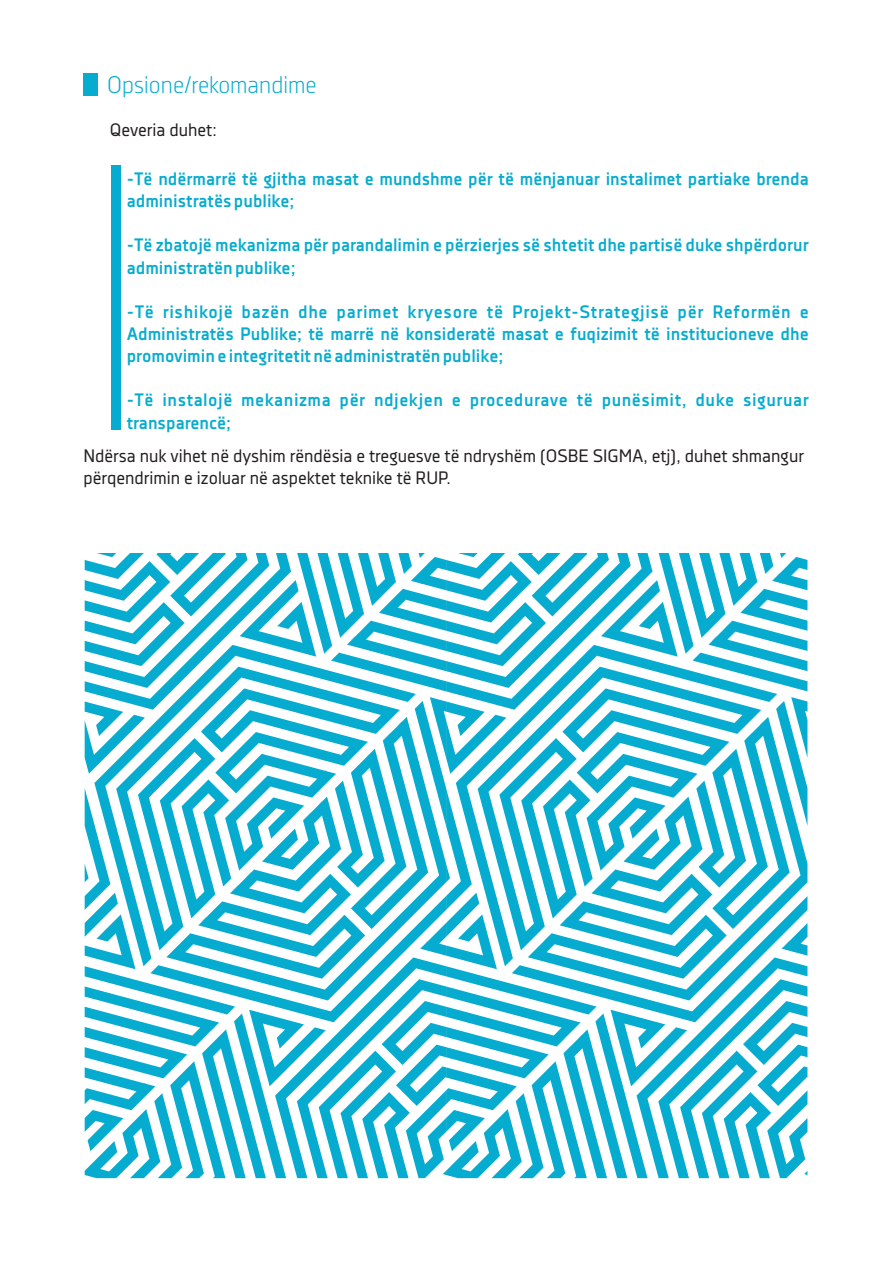
<style>
.page{position:relative;width:893px;height:1263px;background:#fff}
.page>*{position:absolute;margin:0;border:0;box-sizing:border-box;transform-origin:0 0}
.t1{font:24px "Decima Nova Pro Lt";color:#06accf}
.t2{font:700 18px/22.2px "Decima Nova Pro";color:#06accf}
.t3{font:18px/22.2px "Decima Nova Pro";color:#231f20}
.t4{font:700 18px/22.2px "Decima Nova Pro";letter-spacing:.03em;color:#06accf}
</style>
<div class="page">
<div style="left:84px;top:73px;width:14px;height:23px;background:#06accf"></div>
<div style="left:111px;top:165px;width:9px;height:265px;background:#06accf"></div>
<svg style="left:85px;top:553px;width:722px;height:625px"></svg>
<h1 class="t1" style="left:107px;top:75px;width:211px">Opsione/rekomandime</h1>
<p class="t3" style="left:110px;top:120px;width:108px">Qeveria duhet:</p>
<p class="t2" style="left:127px;top:169px;width:683px">-Të ndërmarrë të gjitha masat e mundshme për të mënjanuar instalimet partiake brenda administratës publike;</p>
<p class="t2" style="left:127px;top:236px;width:683px">-Të zbatojë mekanizma për parandalimin e përzierjes së shtetit dhe partisë duke shpërdorur administratën publike;</p>
<p class="t2" style="left:127px;top:302px;width:683px;text-align:justify">-Të rishikojë bazën dhe parimet kryesore të Projekt-Strategjisë për Reformën e Administratës Publike; të marrë në konsideratë masat e fuqizimit të institucioneve dhe promovimin e integritetit në administratën publike;</p>
<p class="t4" style="left:127px;top:391px;width:683px">-Të instalojë mekanizma për ndjekjen e procedurave të punësimit, duke siguruar transparencë;</p>
<p class="t3" style="left:83px;top:446px;width:722px">Ndërsa nuk vihet në dyshim rëndësia e treguesve të ndryshëm (OSBE SIGMA, etj), duhet shmangur përqendrimin e izoluar në aspektet teknike të RUP.</p>
</div>
